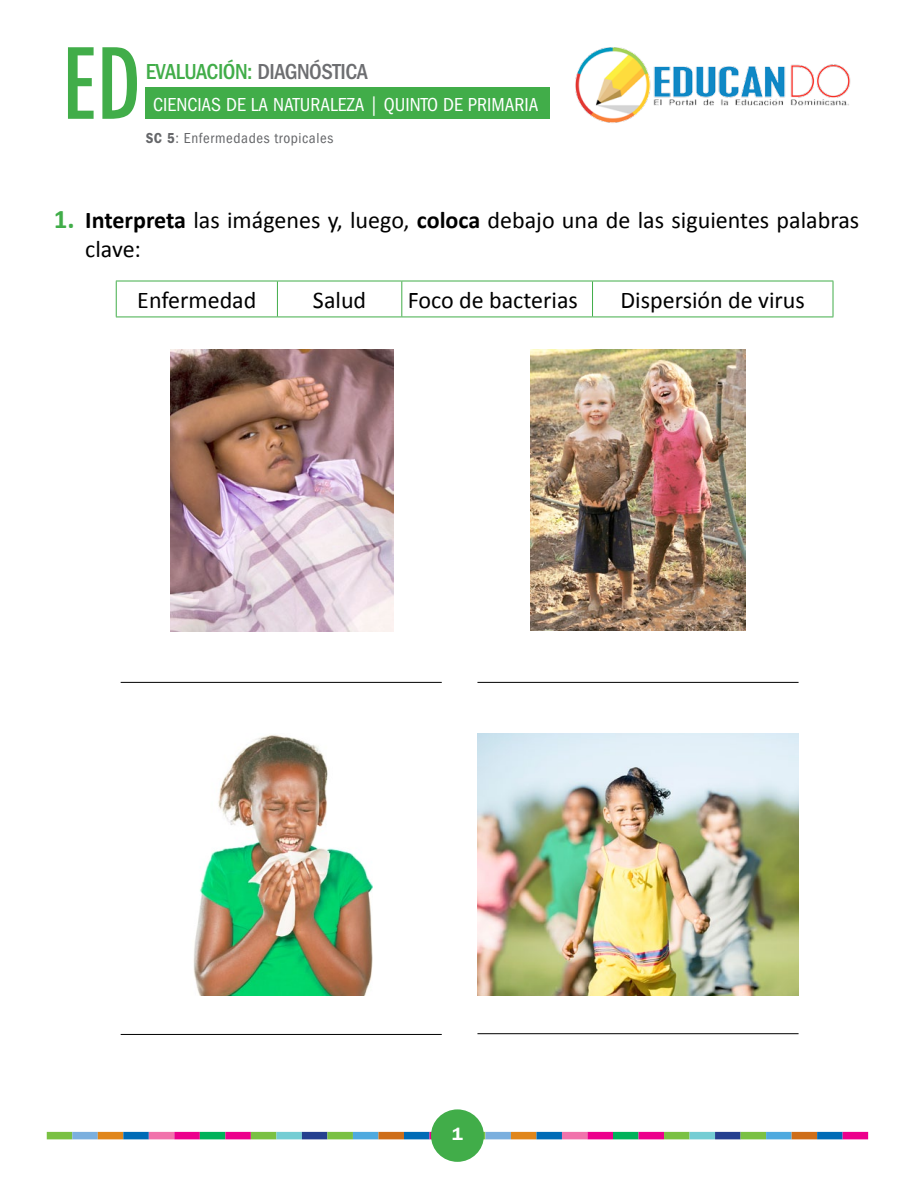
<style>
.page{position:relative;width:918px;height:1188px;background:#fff}
.page>*{position:absolute;margin:0;border:0;box-sizing:border-box;transform-origin:0 0}
.t1{font:500 condensed 94.95px "Futura";color:#41ad49}
.t2{font:24px/28.8px "Calibri";color:#000}
.t3{font:500 condensed 22.5px "ITC Franklin Gothic Std";letter-spacing:-.02em;color:#41ad49}
.t4{font:condensed 19.5px "ITC Franklin Gothic Std";color:#fff}
.t5{font:600 18px "ITC Franklin Gothic Std";color:#fff}
.t6{font:condensed 15px "ITC Franklin Gothic Std";color:#656669}
.s1{color:#6d6e71}
.s2{font-family:"ITC Franklin Gothic Std Dm Cd";font-stretch:normal}
.s3{font-weight:700;font-size:27px;color:#41ad49}
.s4{font-weight:700}
</style>
<div class="page">
<div style="left:47px;top:1132px;width:25px;height:7px;background:#7ac143"></div>
<div style="left:72px;top:1132px;width:26px;height:7px;background:#7bafde"></div>
<div style="left:98px;top:1132px;width:25px;height:7px;background:#e0861b"></div>
<div style="left:123px;top:1132px;width:26px;height:7px;background:#006bb6"></div>
<div style="left:149px;top:1132px;width:25px;height:7px;background:#f173ac"></div>
<div style="left:174px;top:1132px;width:26px;height:7px;background:#ec008c"></div>
<div style="left:200px;top:1132px;width:25px;height:7px;background:#00b25a"></div>
<div style="left:225px;top:1132px;width:26px;height:7px;background:#ec008c"></div>
<div style="left:251px;top:1132px;width:25px;height:7px;background:#7ac143"></div>
<div style="left:276px;top:1132px;width:26px;height:7px;background:#74cdd4"></div>
<div style="left:302px;top:1132px;width:25px;height:7px;background:#25408f"></div>
<div style="left:327px;top:1132px;width:26px;height:7px;background:#7ac143"></div>
<div style="left:353px;top:1132px;width:25px;height:7px;background:#4faadf"></div>
<div style="left:378px;top:1132px;width:26px;height:7px;background:#ce6e19"></div>
<div style="left:404px;top:1132px;width:25px;height:7px;background:#006bb6"></div>
<div style="left:429px;top:1132px;width:26px;height:7px;background:#ec008c"></div>
<div style="left:460px;top:1132px;width:25px;height:7px;background:#7ac143"></div>
<div style="left:485px;top:1132px;width:26px;height:7px;background:#7bafde"></div>
<div style="left:511px;top:1132px;width:25px;height:7px;background:#e0861b"></div>
<div style="left:536px;top:1132px;width:26px;height:7px;background:#006bb6"></div>
<div style="left:562px;top:1132px;width:25px;height:7px;background:#f173ac"></div>
<div style="left:587px;top:1132px;width:26px;height:7px;background:#ec008c"></div>
<div style="left:613px;top:1132px;width:26px;height:7px;background:#00b25a"></div>
<div style="left:639px;top:1132px;width:25px;height:7px;background:#ec008c"></div>
<div style="left:664px;top:1132px;width:26px;height:7px;background:#7ac143"></div>
<div style="left:690px;top:1132px;width:25px;height:7px;background:#74cdd4"></div>
<div style="left:715px;top:1132px;width:26px;height:7px;background:#25408f"></div>
<div style="left:741px;top:1132px;width:25px;height:7px;background:#7ac143"></div>
<div style="left:766px;top:1132px;width:26px;height:7px;background:#4faadf"></div>
<div style="left:792px;top:1132px;width:25px;height:7px;background:#ce6e19"></div>
<div style="left:817px;top:1132px;width:26px;height:7px;background:#006bb6"></div>
<div style="left:843px;top:1132px;width:25px;height:7px;background:#ec008c"></div>
<div style="left:431px;top:1109px;width:53px;height:53px;background:#41ad49;border-radius:50%"></div>
<img style="left:171px;top:350px;width:222px;height:281px">
<img style="left:193px;top:735px;width:179px;height:261px">
<img style="left:530px;top:350px;width:216px;height:281px">
<img style="left:477px;top:734px;width:322px;height:262px">
<hr style="left:116px;top:281px;width:161px;height:1px;background:#41ad49">
<hr style="left:116px;top:281px;width:1px;height:36px;background:#41ad49">
<hr style="left:277px;top:281px;width:125px;height:1px;background:#41ad49">
<hr style="left:277px;top:281px;width:1px;height:36px;background:#41ad49">
<hr style="left:402px;top:281px;width:191px;height:1px;background:#41ad49">
<hr style="left:401px;top:281px;width:1px;height:36px;background:#41ad49">
<hr style="left:593px;top:281px;width:240px;height:1px;background:#41ad49">
<hr style="left:592px;top:281px;width:1px;height:36px;background:#41ad49">
<hr style="left:833px;top:281px;width:1px;height:36px;background:#41ad49">
<hr style="left:116px;top:317px;width:161px;height:1px;background:#41ad49">
<hr style="left:277px;top:317px;width:125px;height:1px;background:#41ad49">
<hr style="left:402px;top:317px;width:191px;height:1px;background:#41ad49">
<hr style="left:593px;top:317px;width:240px;height:1px;background:#41ad49">
<hr style="left:121px;top:682px;width:321px;height:1px;background:#000">
<hr style="left:121px;top:1034px;width:321px;height:1px;background:#000">
<hr style="left:477px;top:682px;width:322px;height:1px;background:#000">
<hr style="left:477px;top:1033px;width:322px;height:1px;background:#000">
<div style="left:146px;top:87px;width:404px;height:31px;background:#41ad49"></div>
<img style="left:575px;top:47px;width:276px;height:76px">
<h1 class="t1" style="left:62px;top:23px;width:80px">ED</h1>
<p class="t3" style="left:146px;top:59px;width:224px">EVALUACIÓN: <span class="s1">DIAGNÓSTICA</span></p>
<p class="t4" style="left:153px;top:94px;width:387px">CIENCIAS DE LA NATURALEZA | QUINTO DE PRIMARIA</p>
<p class="t6" style="left:146px;top:130px;width:189px"><span class="s2">SC 5</span>: ENFERMEDADES TROPICALES</p>
<p class="t2" style="left:85px;top:206px;width:775px;text-indent:-32px"><span class="s3">1.</span> <span class="s4">Interpreta</span> las imágenes y, luego, <span class="s4">coloca</span> debajo una de las siguientes palabras clave:</p>
<p class="t2" style="left:137px;top:286px;width:121px">Enfermedad</p>
<p class="t2" style="left:313px;top:286px;width:55px">Salud</p>
<p class="t2" style="left:408px;top:286px;width:172px">Foco de bacterias</p>
<p class="t2" style="left:621px;top:286px;width:186px">Dispersión de virus</p>
<p class="t5" style="left:452px;top:1123px;width:12px">1</p>
</div>
